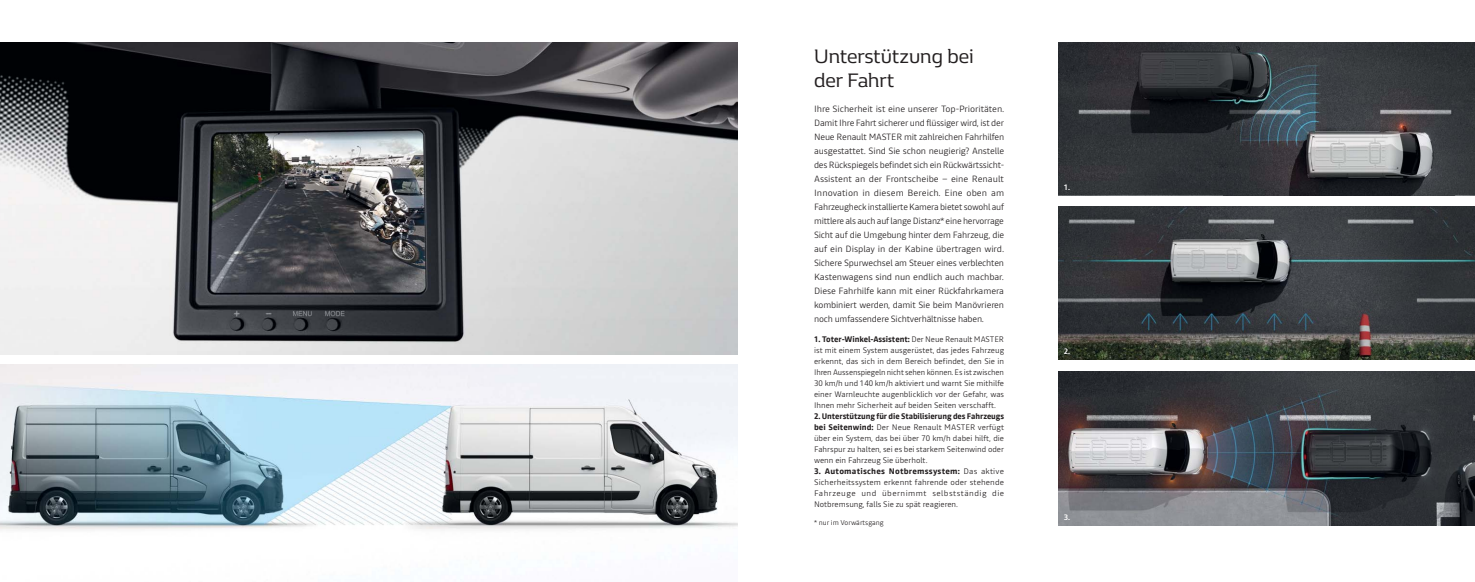
<style>
.page{position:relative;width:1475px;height:582px;background:#fff}
.page>*{position:absolute;margin:0;border:0;box-sizing:border-box;transform-origin:0 0}
.t1{font:20px/24px "Renault Life";color:#231f20}
.t2{font:300 9px/14px "Read";letter-spacing:-.02em;color:#231f20;text-align:justify}
.t3{font:300 8px/11px "Read";color:#231f20;text-align:justify}
.t4{font:500 8px "Read";color:#fff}
.t5{font:300 7px "Read";color:#231f20}
.s1{font-weight:700}
</style>
<div class="page">
<img style="left:0;top:43px;width:737px;height:311px">
<img style="left:1058px;top:206px;width:416px;height:153px">
<img style="left:1058px;top:43px;width:416px;height:152px">
<img style="left:1058px;top:371px;width:416px;height:153px">
<img style="left:0;top:364px;width:737px;height:166px">
<h1 class="t1" style="left:814px;top:46px;width:161px">Unterstützung bei der Fahrt</h1>
<p class="t2" style="left:814px;top:102px;width:192px">Ihre Sicherheit ist eine unserer Top-Prioritäten.<br>Damit Ihre Fahrt sicherer und flüssiger wird, ist der Neue Renault MASTER mit zahlreichen Fahrhilfen ausgestattet. Sind Sie schon neugierig? Anstelle des Rückspiegels befindet sich ein Rückwärtssicht-Assistent an der Frontscheibe – eine Renault Innovation in diesem Bereich. Eine oben am Fahrzeugheck installierte Kamera bietet sowohl auf mittlere als auch auf lange Distanz* eine hervorrage Sicht auf die Umgebung hinter dem Fahrzeug, die auf ein Display in der Kabine übertragen wird.<br>Sichere Spurwechsel am Steuer eines verblechten Kastenwagens sind nun endlich auch machbar.<br>Diese Fahrhilfe kann mit einer Rückfahrkamera kombiniert werden, damit Sie beim Manövrieren noch umfassendere Sichtverhältnisse haben.</p>
<p class="t3" style="left:814px;top:334px;width:192px"><span class="s1">1. Toter-Winkel-Assistent:</span> Der Neue Renault MASTER ist mit einem System ausgerüstet, das jedes Fahrzeug erkennt, das sich in dem Bereich befindet, den Sie in Ihren Aussenspiegeln nicht sehen können. Es ist zwischen 30 km/h und 140 km/h aktiviert und warnt Sie mithilfe einer Warnleuchte augenblicklich vor der Gefahr, was Ihnen mehr Sicherheit auf beiden Seiten verschafft.</p>
<p class="t3" style="left:814px;top:411px;width:191px"><span class="s1">2. Unterstützung für die Stabilisierung des Fahrzeugs bei Seitenwind:</span> Der Neue Renault MASTER verfügt über ein System, das bei über 70 km/h dabei hilft, die Fahrspur zu halten, sei es bei starkem Seitenwind oder wenn ein Fahrzeug Sie überholt.</p>
<p class="t3" style="left:814px;top:466px;width:192px"><span class="s1">3. Automatisches Notbremssystem:</span> Das aktive Sicherheitssystem erkennt fahrende oder stehende Fahrzeuge und übernimmt selbstständig die Notbremsung, falls Sie zu spät reagieren.</p>
<p class="t5" style="left:814px;top:519px;width:71px">* nur im Vorwärtsgang</p>
<p class="t4" style="left:1063px;top:183px;width:8px">1.</p>
<p class="t4" style="left:1063px;top:347px;width:8px">2.</p>
<p class="t4" style="left:1063px;top:512px;width:8px">3.</p>
</div>
